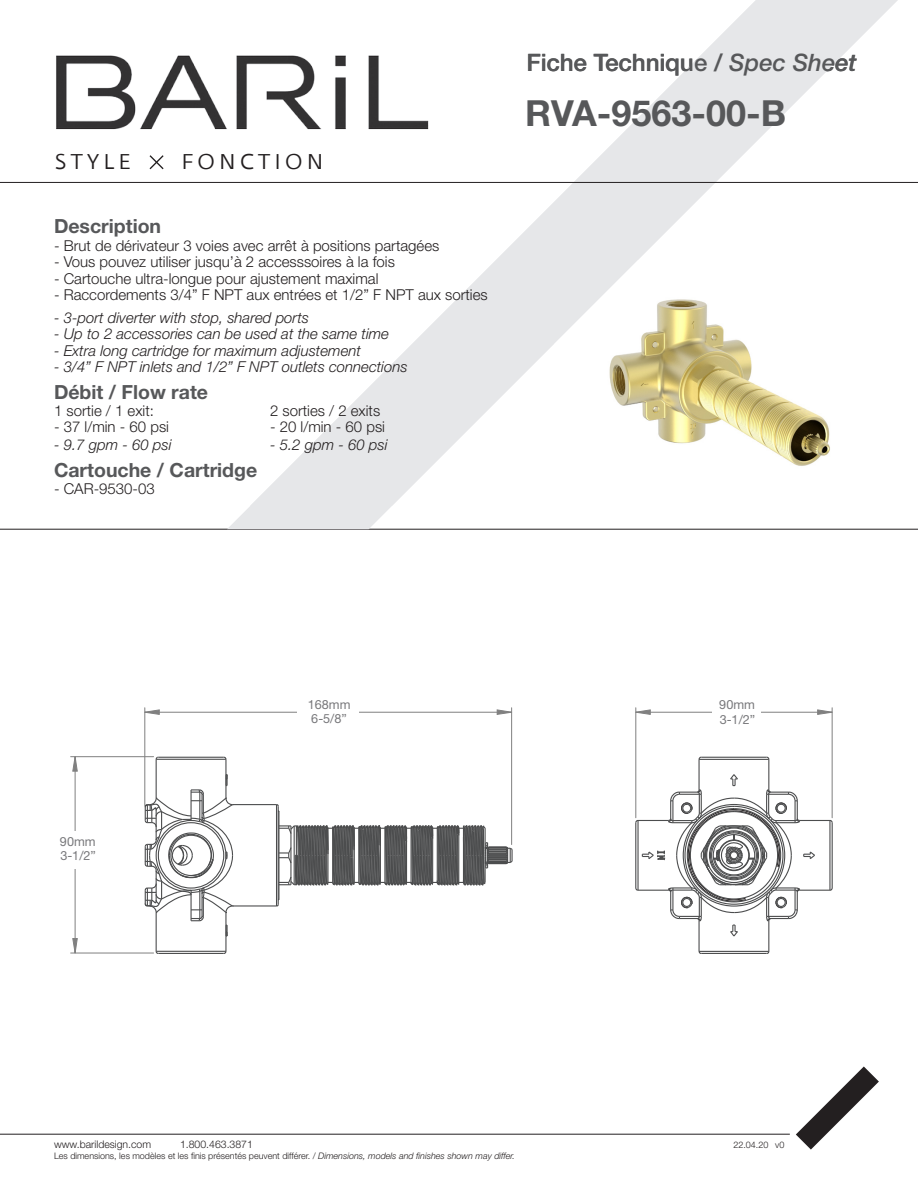
<style>
.page{position:relative;width:918px;height:1188px;background:#fff}
.page>*{position:absolute;margin:0;border:0;box-sizing:border-box;transform-origin:0 0}
.t1{font:700 36px "Helvetica Neue LT Std";color:#57585a}
.t2{font:500 24px "Helvetica Neue LT Std";color:#57585a}
.t3{font:21.3px "Fedra Sans Greek Book TF";letter-spacing:.2em;color:#231f20}
.t4{font:700 19.5px "Helvetica Neue LT Std";color:#57585a}
.t5{font:300 15px "Helvetica Neue LT Std";color:#231f20}
.t6{font:italic 300 15px "Helvetica Neue LT Std";color:#231f20}
.t7{font:12.6px/14.4px "Helvetica Neue LT Std";color:#78787b}
.t8{font:300 10.5px "Helvetica Neue LT Std";color:#231f20}
.t9{font:300 9px "Helvetica Neue LT Std";color:#231f20}
.s1{font-style:italic}
</style>
<div class="page">
<img style="left:54px;top:55px;width:173px;height:127px">
<svg style="left:148px;top:154px;width:17px;height:17px"></svg>
<hr style="left:0;top:1134px;width:790px;height:1px;background:#231f20">
<svg style="left:796px;top:1066px;width:83px;height:84px"></svg>
<hr style="left:0;top:529px;width:918px;height:1px;background:#231f20">
<svg style="left:227px;top:0;width:671px;height:529px"></svg>
<hr style="left:636px;top:712px;width:196px;height:1px;background:#808080">
<hr style="left:832px;top:708px;width:1px;height:110px;background:#808080">
<hr style="left:635px;top:708px;width:1px;height:110px;background:#808080">
<hr style="left:145px;top:712px;width:367px;height:1px;background:#808080">
<hr style="left:511px;top:708px;width:1px;height:137px;background:#808080">
<hr style="left:144px;top:708px;width:1px;height:98px;background:#808080">
<hr style="left:75px;top:757px;width:1px;height:196px;background:#808080">
<hr style="left:71px;top:953px;width:83px;height:1px;background:#808080">
<hr style="left:71px;top:756px;width:83px;height:1px;background:#808080">
<svg style="left:817px;top:709px;width:16px;height:6px"></svg>
<svg style="left:635px;top:709px;width:16px;height:6px"></svg>
<svg style="left:496px;top:709px;width:17px;height:6px"></svg>
<svg style="left:144px;top:709px;width:16px;height:6px"></svg>
<svg style="left:72px;top:938px;width:6px;height:16px"></svg>
<svg style="left:72px;top:756px;width:6px;height:16px"></svg>
<div style="left:53px;top:831px;width:49px;height:38px;background:#fff"></div>
<div style="left:712px;top:694px;width:49px;height:38px;background:#fff"></div>
<div style="left:298px;top:693px;width:61px;height:38px;background:#fff"></div>
<hr style="left:156px;top:913px;width:1px;height:38px;background:#4c4d4e">
<hr style="left:156px;top:759px;width:1px;height:39px;background:#4c4d4e">
<hr style="left:225px;top:759px;width:2px;height:39px;background:#4c4d4e">
<hr style="left:225px;top:913px;width:2px;height:38px;background:#4c4d4e">
<hr style="left:158px;top:757px;width:66px;height:1px;background:#4c4d4e">
<hr style="left:156px;top:759px;width:70px;height:1px;background:#4c4d4e">
<hr style="left:276px;top:805px;width:1px;height:101px;background:#4c4d4e">
<hr style="left:278px;top:811px;width:1px;height:89px;background:#4c4d4e">
<hr style="left:233px;top:804px;width:44px;height:1px;background:#4c4d4e">
<hr style="left:233px;top:905px;width:44px;height:2px;background:#4c4d4e">
<hr style="left:156px;top:951px;width:70px;height:1px;background:#4c4d4e">
<hr style="left:158px;top:953px;width:66px;height:1px;background:#4c4d4e">
<svg style="left:223px;top:756px;width:4px;height:4px"></svg>
<svg style="left:155px;top:756px;width:4px;height:4px"></svg>
<svg style="left:275px;top:804px;width:5px;height:9px"></svg>
<svg style="left:223px;top:950px;width:4px;height:4px"></svg>
<svg style="left:155px;top:950px;width:4px;height:4px"></svg>
<svg style="left:275px;top:897px;width:5px;height:10px"></svg>
<svg style="left:279px;top:824px;width:234px;height:62px"></svg>
<svg style="left:144px;top:774px;width:90px;height:163px"></svg>
<hr style="left:832px;top:823px;width:1px;height:65px;background:#4c4d4e">
<hr style="left:829px;top:820px;width:2px;height:70px;background:#4c4d4e">
<hr style="left:701px;top:953px;width:66px;height:1px;background:#4c4d4e">
<hr style="left:699px;top:951px;width:70px;height:1px;background:#4c4d4e">
<hr style="left:768px;top:759px;width:1px;height:31px;background:#4c4d4e">
<hr style="left:768px;top:921px;width:1px;height:30px;background:#4c4d4e">
<hr style="left:799px;top:890px;width:31px;height:1px;background:#4c4d4e">
<hr style="left:698px;top:759px;width:2px;height:31px;background:#4c4d4e">
<hr style="left:698px;top:921px;width:2px;height:30px;background:#4c4d4e">
<hr style="left:799px;top:820px;width:31px;height:1px;background:#4c4d4e">
<hr style="left:699px;top:759px;width:70px;height:1px;background:#4c4d4e">
<hr style="left:701px;top:757px;width:66px;height:1px;background:#4c4d4e">
<svg style="left:829px;top:887px;width:4px;height:4px"></svg>
<svg style="left:766px;top:950px;width:4px;height:4px"></svg>
<svg style="left:698px;top:950px;width:4px;height:4px"></svg>
<svg style="left:766px;top:756px;width:4px;height:4px"></svg>
<svg style="left:829px;top:819px;width:4px;height:5px"></svg>
<svg style="left:698px;top:756px;width:4px;height:4px"></svg>
<svg style="left:635px;top:773px;width:181px;height:165px"></svg>
<hr style="left:0;top:182px;width:918px;height:1px;background:#231f20">
<p class="t2" style="left:527px;top:48px;width:331px">Fiche Technique / <span class="s1">Spec Sheet</span></p>
<h3 class="t3" style="left:55px;top:151px;width:77px">STYLE</h3>
<h3 class="t3" style="left:181px;top:151px;width:144px">FONCTION</h3>
<p class="t4" style="left:54px;top:214px;width:109px">Description</p>
<p class="t5" style="left:54px;top:236px;width:387px">- Brut de dérivateur 3 voies avec arrêt à positions partagées</p>
<p class="t5" style="left:54px;top:253px;width:342px">- Vous pouvez utiliser jusqu’à 2 accesssoires à la fois</p>
<p class="t5" style="left:54px;top:269px;width:326px">- Cartouche ultra-longue pour ajustement maximal</p>
<p class="t5" style="left:54px;top:286px;width:435px">- Raccordements 3/4” F NPT aux entrées et 1/2” F NPT aux sorties</p>
<p class="t6" style="left:54px;top:309px;width:257px">- 3-port diverter with stop, shared ports</p>
<p class="t6" style="left:54px;top:325px;width:337px">- Up to 2 accessories can be used at the same time</p>
<p class="t6" style="left:54px;top:342px;width:308px">- Extra long cartridge for maximum adjustement</p>
<p class="t6" style="left:54px;top:358px;width:355px">- 3/4” F NPT inlets and 1/2” F NPT outlets connections</p>
<p class="t4" style="left:54px;top:380px;width:156px">Débit / Flow rate</p>
<p class="t5" style="left:54px;top:401px;width:102px">1 sortie / 1 exit:</p>
<p class="t5" style="left:270px;top:401px;width:112px">2 sorties / 2 exits</p>
<p class="t5" style="left:54px;top:418px;width:117px">- 37 l/min - 60 psi</p>
<p class="t5" style="left:270px;top:418px;width:117px">- 20 l/min - 60 psi</p>
<p class="t6" style="left:54px;top:436px;width:119px">- 9.7 gpm - 60 psi</p>
<p class="t6" style="left:270px;top:436px;width:119px">- 5.2 gpm - 60 psi</p>
<p class="t4" style="left:54px;top:458px;width:205px">Cartouche / Cartridge</p>
<p class="t5" style="left:54px;top:479px;width:102px">- CAR-9530-03</p>
<p class="t1" style="left:525px;top:91px;width:263px">RVA-9563-00-B</p>
<p class="t7" style="left:60px;top:834px;width:37px">90mm<br>3-1/2”</p>
<p class="t7" style="left:308px;top:697px;width:44px">168mm<br>6-5/8”</p>
<p class="t7" style="left:719px;top:697px;width:37px">90mm<br>3-1/2”</p>
<p class="t8" style="left:54px;top:1138px;width:99px">www.barildesign.com</p>
<p class="t8" style="left:180px;top:1138px;width:74px">1.800.463.3871</p>
<p class="t9" style="left:733px;top:1139px;width:37px">22.04.20</p>
<p class="t9" style="left:54px;top:1150px;width:463px">Les dimensions, les modèles et les finis présentés peuvent différer. / <span class="s1">Dimensions, models and finishes shown may differ.</span></p>
<p class="t9" style="left:775px;top:1140px;width:11px">v0</p>
</div>
